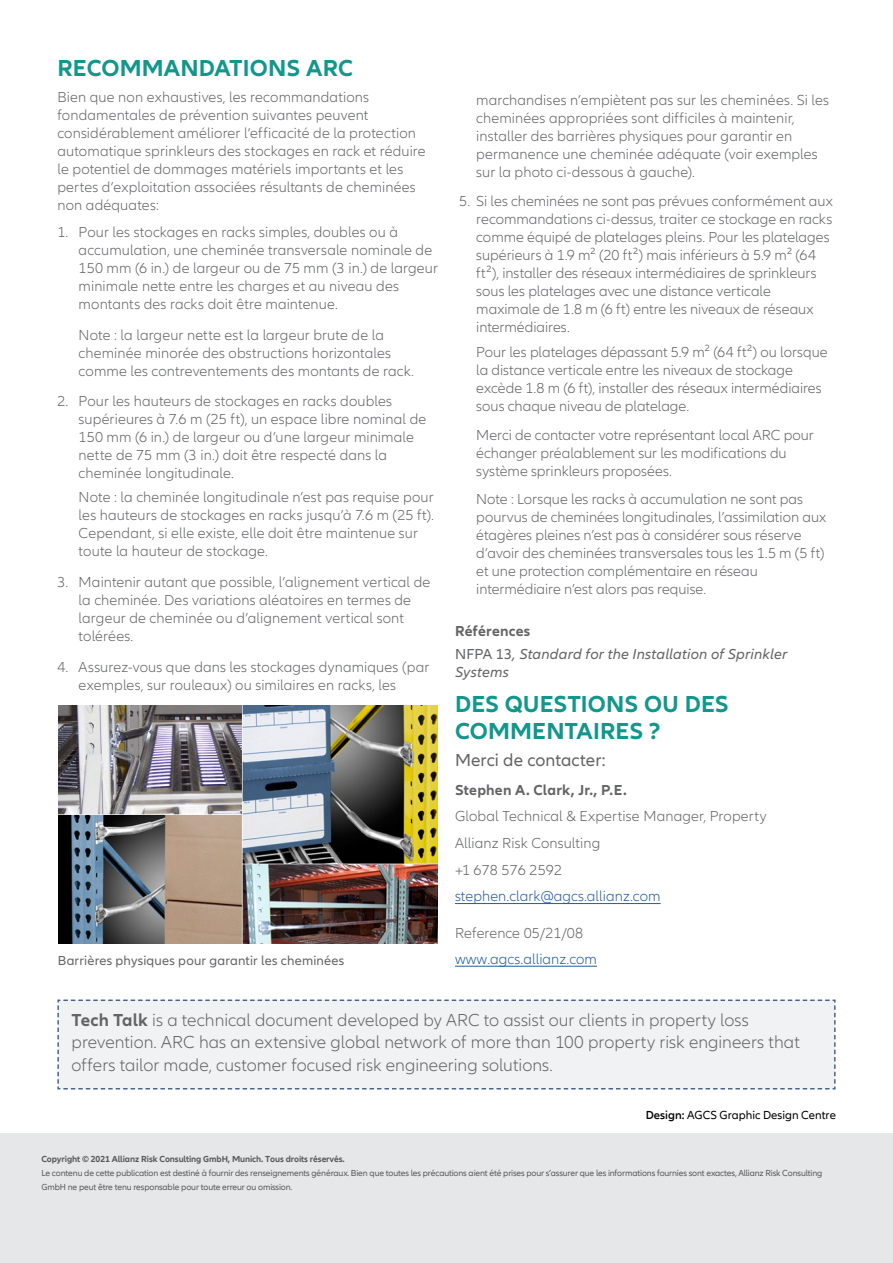
<style>
.page{position:relative;width:893px;height:1263px;background:#fff}
.page>*{position:absolute;margin:0;border:0;box-sizing:border-box;transform-origin:0 0}
.t1{font:700 24px/27px "Allianz Neo";letter-spacing:.005em;color:#11978b}
.t2{font:300 18px/22.5px "Allianz Neo";color:#636466}
.t3{font:18px "Allianz Neo";letter-spacing:.005em;color:#636466}
.t4{font:300 15px/18px "Allianz Neo";letter-spacing:.005em;color:#636466}
.t5{font:italic 15px/22.5px "Allianz Neo";letter-spacing:.015em;color:#636466}
.t6{font:300 15px "Allianz Neo";letter-spacing:.005em;color:#215e9e}
.t7{font:700 15px "Allianz Neo";letter-spacing:.015em;color:#636466}
.t8{font:13.5px "Allianz Neo";letter-spacing:.015em;color:#636466}
.t9{font:12px "Allianz Neo";color:#000}
.t10{font:9px/14.1px "Allianz Neo";letter-spacing:-.015em;color:#58595b}
.t11{font:700 9px "Allianz Neo";letter-spacing:-.01em;color:#58595b}
.s1{font-weight:700;font-style:normal}
.s2{font-style:normal}
.s3{font-weight:700}
.s4{font-weight:600}
</style>
<div class="page">
<div style="left:0;top:1134px;width:893px;height:129px;background:#e6e7e8"></div>
<hr style="left:455px;top:903px;width:206px;height:1px;background:#215e9e">
<hr style="left:455px;top:966px;width:142px;height:1px;background:#215e9e">
<img style="left:58px;top:705px;width:380px;height:238px">
<div style="left:57px;top:999px;width:779px;height:91px;background:#f1f2f4"></div>
<h1 class="t1" style="left:57px;top:55px;width:297px">RECOMMANDATIONS ARC</h1>
<p class="t4" style="left:57px;top:89px;width:370px">Bien que non exhaustives, les recommandations fondamentales de prévention suivantes peuvent considérablement améliorer l’efficacité de la protection automatique sprinkleurs des stockages en rack et réduire le potentiel de dommages matériels importants et les pertes d’exploitation associées résultants de cheminées non adéquates:</p>
<p class="t4" style="left:79px;top:223px;width:361px;text-indent:-21px">1. Pour les stockages en racks simples, doubles ou à accumulation, une cheminée transversale nominale de 150 mm (6 in.) de largeur ou de 75 mm (3 in.) de largeur minimale nette entre les charges et au niveau des montants des racks doit être maintenue.</p>
<p class="t4" style="left:79px;top:326px;width:337px">Note : la largeur nette est la largeur brute de la cheminée minorée des obstructions horizontales comme les contreventements des montants de rack.</p>
<p class="t4" style="left:79px;top:393px;width:349px;text-indent:-21px">2. Pour les hauteurs de stockages en racks doubles supérieures à 7.6 m (25 ft), un espace libre nominal de 150 mm (6 in.) de largeur ou d’une largeur minimale nette de 75 mm (3 in.) doit être respecté dans la cheminée longitudinale.</p>
<p class="t4" style="left:79px;top:489px;width:357px">Note : la cheminée longitudinale n’est pas requise pour les hauteurs de stockages en racks jusqu’à 7.6 m (25 ft).<br>Cependant, si elle existe, elle doit être maintenue sur toute la hauteur de stockage.</p>
<p class="t4" style="left:79px;top:573px;width:353px;text-indent:-21px">3. Maintenir autant que possible, l’alignement vertical de la cheminée. Des variations aléatoires en termes de largeur de cheminée ou d’alignement vertical sont tolérées.</p>
<p class="t4" style="left:79px;top:658px;width:352px;text-indent:-21px">4. Assurez-vous que dans les stockages dynamiques (par exemples, sur rouleaux) ou similaires en racks, les</p>
<p class="t4" style="left:476px;top:91px;width:354px">marchandises n’empiètent pas sur les cheminées. Si les cheminées appropriées sont difficiles à maintenir, installer des barrières physiques pour garantir en permanence une cheminée adéquate (voir exemples sur la photo ci-dessous à gauche).</p>
<p class="t4" style="left:476px;top:192px;width:358px;text-indent:-17px">5. Si les cheminées ne sont pas prévues conformément aux recommandations ci-dessus, traiter ce stockage en racks comme équipé de platelages pleins. Pour les platelages supérieurs à 1.9 m² (20 ft²) mais inférieurs à 5.9 m² (64 ft²), installer des réseaux intermédiaires de sprinkleurs sous les platelages avec une distance verticale maximale de 1.8 m (6 ft) entre les niveaux de réseaux intermédiaires.</p>
<p class="t4" style="left:476px;top:343px;width:353px">Pour les platelages dépassant 5.9 m² (64 ft²) ou lorsque la distance verticale entre les niveaux de stockage excède 1.8 m (6 ft), installer des réseaux intermédiaires sous chaque niveau de platelage.</p>
<p class="t4" style="left:476px;top:426px;width:339px">Merci de contacter votre représentant local ARC pour échanger préalablement sur les modifications du système sprinkleurs proposées.</p>
<p class="t4" style="left:476px;top:490px;width:351px">Note : Lorsque les racks à accumulation ne sont pas pourvus de cheminées longitudinales, l’assimilation aux étagères pleines n’est pas à considérer sous réserve d’avoir des cheminées transversales tous les 1.5 m (5 ft) et une protection complémentaire en réseau intermédiaire n’est alors pas requise.</p>
<p class="t5" style="left:455px;top:621px;width:334px"><span class="s1">Références<br></span><span class="s2">NFPA 13</span>, Standard for the Installation of Sprinkler</p>
<p class="t5" style="left:455px;top:661px;width:55px">Systems</p>
<h1 class="t1" style="left:455px;top:691px;width:275px">DES QUESTIONS OU DES<br>COMMENTAIRES ?</h1>
<p class="t3" style="left:455px;top:750px;width:152px">Merci de contacter:</p>
<p class="t7" style="left:455px;top:782px;width:173px">Stephen A. Clark, Jr., P.E.</p>
<p class="t4" style="left:455px;top:803px;width:313px;line-height:26.7px">Global Technical &amp; Expertise Manager, Property<br>Allianz Risk Consulting<br>+1 678 576 2592</p>
<p class="t6" style="left:455px;top:888px;width:207px">stephen.clark@agcs.allianz.com</p>
<p class="t4" style="left:455px;top:924px;width:130px">Reference 05/21/08</p>
<p class="t8" style="left:58px;top:953px;width:288px">Barrières physiques pour garantir les cheminées</p>
<p class="t6" style="left:455px;top:950px;width:143px">www.agcs.allianz.com</p>
<p class="t2" style="left:72px;top:1009px;width:730px"><span class="s3">Tech Talk</span> is a technical document developed by ARC to assist our clients in property loss prevention. ARC has an extensive global network of more than 100 property risk engineers that offers tailor made, customer focused risk engineering solutions.</p>
<p class="t9" style="left:646px;top:1108px;width:192px"><span class="s4">Design:</span> AGCS Graphic Design Centre</p>
<p class="t11" style="left:41px;top:1154px;width:305px">Copyright © 2021 Allianz Risk Consulting GmbH, Munich. Tous droits réservés.</p>
<p class="t10" style="left:41px;top:1166px;width:782px">Le contenu de cette publication est destiné à fournir des renseignements généraux. Bien que toutes les précautions aient été prises pour s’assurer que les informations fournies sont exactes, Allianz Risk Consulting<br>GmbH ne peut être tenu responsable pour toute erreur ou omission.</p>
</div>
